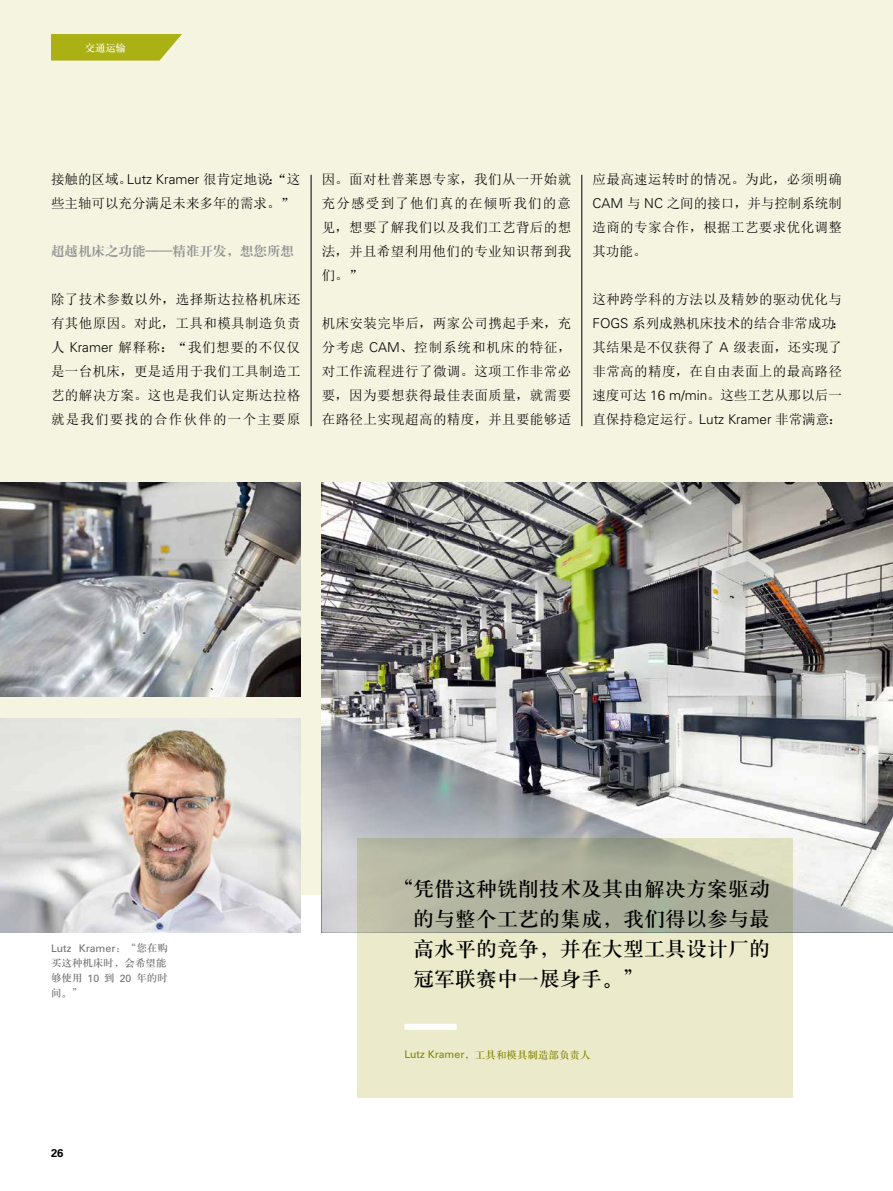
<style>
.page{position:relative;width:893px;height:1191px;background:#fff}
.page>*{position:absolute;margin:0;border:0;box-sizing:border-box;transform-origin:0 0}
.t1{font:21px/30px "H Ya 3 gj";color:#000;text-align:justify}
.t2{font:13.5px/24px "Sim Sun";letter-spacing:.03em;color:#000;text-align:justify}
.t3{font:13.5px/24px "Sim Sun";letter-spacing:.005em;color:#000}
.t4{font:13.5px/24px "Sim Sun";color:#000}
.t5{font:13.5px "H Ya 4 gj";color:#949495}
.t6{font:700 11.25px "Univers LT Std";color:#000}
.t7{font:10.5px/15px "H Ya 3 gj";color:#727171}
.t8{font:10.5px "H Ya 3 gj";color:#808300}
.t9{font:10.5px "Univers LT Std";color:#727171}
.t10{font:10.5px "H Ya 3 gj";color:#fff}
.s1{font-family:"Univers LT Std";font-weight:300}
.s2{font-family:"H Ya 3 gj"}
.s3{font-family:"Univers LT Std"}
</style>
<div class="page">
<div style="left:0;top:0;width:893px;height:895px;background:#f4f4e1"></div>
<svg style="left:51px;top:34px;width:131px;height:27px;background:#b2b629"></svg>
<img style="left:0;top:482px;width:300px;height:215px">
<img style="left:0;top:718px;width:300px;height:214px">
<img style="left:322px;top:482px;width:571px;height:225px">
<svg style="left:321px;top:707px;width:572px;height:225px;background:#b1b2b6"></svg>
<hr style="left:581px;top:175px;width:1px;height:251px;background:#000">
<hr style="left:311px;top:175px;width:1px;height:251px;background:#000">
<svg style="left:358px;top:838px;width:435px;height:259px;background:#d5d6ba"></svg>
<div style="left:404px;top:1023px;width:53px;height:6px;background:#fff"></div>
<p class="t10" style="left:85px;top:43px;width:43px">交通运输</p>
<p class="t4" style="left:51px;top:167px;width:251px">接触的区域。<span class="s1">Lutz Kramer</span> 很肯定地说：“这些主轴可以充分满足未来多年的需求。”</p>
<p class="t5" style="left:51px;top:244px;width:244px">超越机床之功能——精准开发，想您所想</p>
<p class="t2" style="left:51px;top:287px;width:251px">除了技术参数以外，选择斯达拉格机床还有其他原因。对此，工具和模具制造负责人 <span class="s1">Kramer</span> 解释称：“我们想要的不仅仅是一台机床，更是适用于我们工具制造工艺的解决方案。这也是我们认定斯达拉格就是我们要找的合作伙伴的一个主要原</p>
<p class="t2" style="left:322px;top:167px;width:251px">因。面对杜普莱恩专家，我们从一开始就充分感受到了他们真的在倾听我们的意见，想要了解我们以及我们工艺背后的想法，并且希望利用他们的专业知识帮到我们。”</p>
<p class="t2" style="left:322px;top:311px;width:251px">机床安装完毕后，两家公司携起手来，充分考虑 <span class="s1">CAM</span>、控制系统和机床的特征，对工作流程进行了微调。这项工作非常必要，因为要想获得最佳表面质量，就需要在路径上实现超高的精度，并且要能够适</p>
<p class="t2" style="left:592px;top:167px;width:251px">应最高速运转时的情况。为此，必须明确<span class="s1">CAM</span> 与 <span class="s1">NC</span> 之间的接口，并与控制系统制造商的专家合作，根据工艺要求优化调整其功能。</p>
<p class="t3" style="left:592px;top:287px;width:254px">这种跨学科的方法以及精妙的驱动优化与<br><span class="s1">FOGS</span> 系列成熟机床技术的结合非常成功：其结果是不仅获得了 <span class="s1">A</span> 级表面，还实现了非常高的精度，在自由表面上的最高路径速度可达 <span class="s1">16 m/min</span>。这些工艺从那以后一直保持稳定运行。<span class="s1">Lutz Kramer</span> 非常满意：</p>
<p class="t9" style="left:51px;top:942px;width:118px">Lutz Kramer<span class="s2">：“您在购</span></p>
<p class="t7" style="left:51px;top:955px;width:118px">买这种机床时，会希望能够使用 <span class="s3">10</span> 到 <span class="s3">20</span> 年的时间。”</p>
<p class="t6" style="left:51px;top:1146px;width:14px">26</p>
<h1 class="t1" style="left:413px;top:873px;width:358px;text-indent:-21px">“凭借这种铣削技术及其由解决方案驱动的与整个工艺的集成，我们得以参与最高水平的竞争，并在大型工具设计厂的冠军联赛中一展身手。”</h1>
<p class="t8" style="left:404px;top:1049px;width:188px"><span class="s3">Lutz Kramer</span>，工具和模具制造部负责人</p>
</div>
